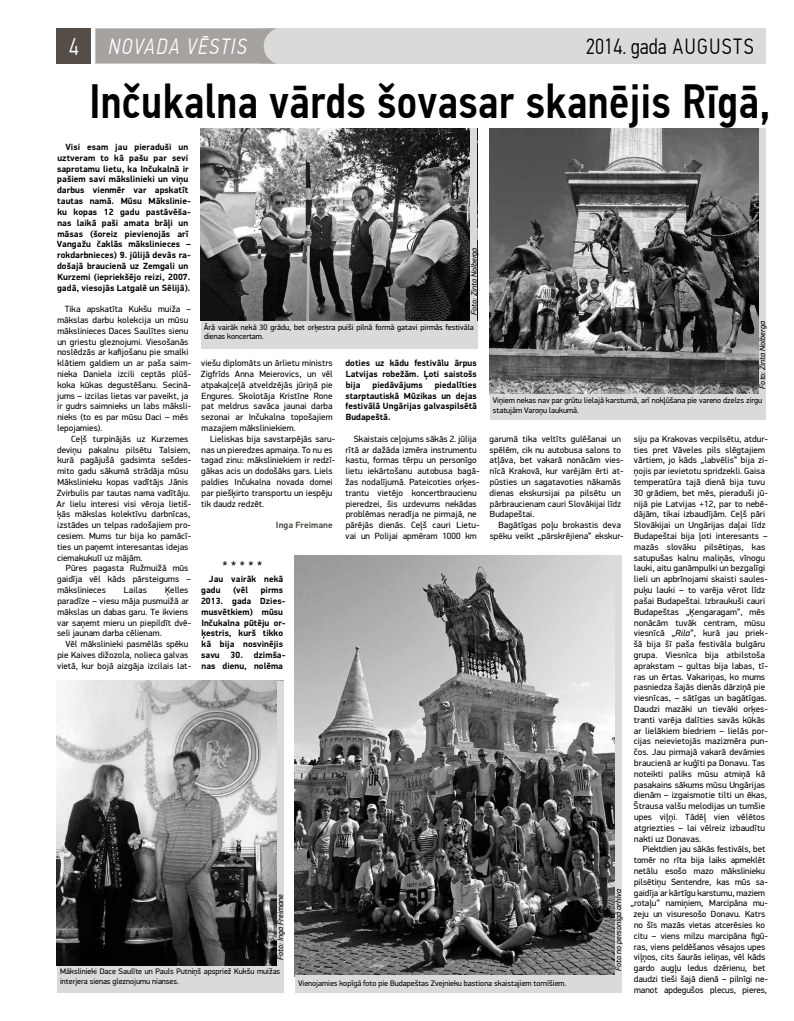
<style>
.page{position:relative;width:794px;height:1021px;background:#fff}
.page>*{position:absolute;margin:0;border:0;box-sizing:border-box;transform-origin:0 0}
.t1{font:500 48px "PF Din Text Cond Pro";letter-spacing:.01em;color:#000;scale:.95 1}
.t2{font:300 22px "PF Din Text Cond Pro";letter-spacing:.04em;color:#000}
.t3{font:italic 300 22px "PF Din Text Cond Pro";letter-spacing:.075em;color:#fff}
.t4{font:14px "PF Din Display Pro";color:#000}
.t5{font:9px/10.8px "PF Din Display Pro";letter-spacing:.01em;color:#000}
.t6{font:700 9px/10.8px "PF Din Display Pro";letter-spacing:.01em;color:#000}
.t7{font:700 9px "PF Din Display Pro";letter-spacing:.01em;color:#544d48}
.t8{font:8px/9.6px "PF Din Display Pro";color:#000}
.t9{font:italic 8px "PF Din Display Pro";color:#000}
.s1{font-style:normal;font-size:24px}
.s2{font-style:italic}
</style>
<div class="page">
<div style="left:261px;top:28px;width:504px;height:36px;background:#dadad9"></div>
<div style="left:57px;top:28px;width:34px;height:36px;background:#544d48"></div>
<svg style="left:95px;top:28px;width:182px;height:36px;background:#a9a6a5"></svg>
<div style="left:57px;top:965px;width:226px;height:27px;background:#dadad9"></div>
<div style="left:201px;top:321px;width:276px;height:28px;background:#dadad9"></div>
<img style="left:57px;top:680px;width:220px;height:285px">
<img style="left:201px;top:128px;width:269px;height:193px">
<img style="left:295px;top:556px;width:320px;height:419px">
<img style="left:490px;top:128px;width:269px;height:266px">
<div style="left:277px;top:680px;width:6px;height:285px;background:#dadad9"></div>
<div style="left:470px;top:128px;width:7px;height:193px;background:#dadad9"></div>
<div style="left:295px;top:975px;width:326px;height:17px;background:#dadad9"></div>
<div style="left:490px;top:394px;width:275px;height:26px;background:#dadad9"></div>
<div style="left:615px;top:556px;width:6px;height:420px;background:#dadad9"></div>
<div style="left:759px;top:128px;width:6px;height:266px;background:#dadad9"></div>
<h2 class="t3" style="left:69px;top:34px;width:179px"><span class="s1">4</span> NOVADA VĒSTIS</h2>
<h2 class="t2" style="left:586px;top:34px;width:169px">2014. gada AUGUSTS</h2>
<h1 class="t1" style="left:89px;top:73px;width:718px">Inčukalna vārds šovasar skanējis Rīgā,</h1>
<p class="t6" style="left:57px;top:142px;width:135px;text-indent:9px">Visi esam jau pieraduši un uztveram to kā pašu par sevi saprotamu lietu, ka Inčukalnā ir pašiem savi mākslinieki un viņu darbus vienmēr var apskatīt tautas namā. Mūsu Mākslinie&shy;ku kopas 12 gadu pastāvēša&shy;nas laikā paši amata brāļi un māsas (šoreiz pievienojās arī<br>Vangažu čaklās mākslinieces – rokdarbnieces) 9. jūlijā devās ra&shy;došajā braucienā uz Zemgali un<br>Kurzemi (iepriekšējo reizi, 2007. gadā, viesojās Latgalē un Sēlijā).</p>
<p class="t5" style="left:57px;top:304px;width:136px;text-indent:8px">Tika apskatīta Kukšu muiža – mākslas darbu kolekcija un mūsu mākslinieces Daces Saulītes sienu un griestu gleznojumi. Viesošanās noslēdzās ar kafijošanu pie smalki klātiem galdiem un ar paša saim&shy;nieka Daniela izcili ceptās plūš&shy;koka kūkas degustēšanu. Secinā&shy;jums – izcilas lietas var paveikt, ja ir gudrs saimnieks un labs māksli&shy;nieks (to es par mūsu Daci – mēs lepojamies).</p>
<p class="t5" style="left:57px;top:433px;width:136px;text-indent:14px">Ceļš turpinājās uz Kurzemes deviņu pakalnu pilsētu Talsiem, kurā pagājušā gadsimta sešdes&shy;mito gadu sākumā strādāja mūsu<br>Mākslinieku kopas vadītājs Jānis<br>Zvirbulis par tautas nama vadītāju.<br>Ar lielu interesi visi vēroja lietiš&shy;ķās mākslas kolektīvu darbnīcas, izstādes un telpas radošajiem pro&shy;cesiem. Mums tur bija ko pamācī&shy;ties un paņemt interesantas idejas ciemakukulī uz mājām.</p>
<p class="t5" style="left:57px;top:563px;width:135px;text-indent:9px">Pūres pagasta Ružmuižā mūs gaidīja vēl kāds pārsteigums – mākslinieces</p>
<p class="t9" style="left:469px;top:315px;width:69px;rotate:-90deg">Foto: Zinta Nolberga</p>
<p class="t9" style="left:757px;top:389px;width:69px;rotate:-90deg">Foto: Zinta Nolberga</p>
<p class="t8" style="left:204px;top:322px;width:271px">Ārā vairāk nekā 30 grādu, bet orķestra puiši pilnā formā gatavi pirmās festivāla dienas koncertam.</p>
<p class="t5" style="left:201px;top:358px;width:133px;text-align:justify">viešu diplomāts un ārlietu ministrs Zigfrīds Anna Meierovics, un vēl atpakaļceļā atveldzējās jūriņā pie Engures. Skolotāja Kristīne Rone pat meldrus savāca jaunai darba sezonai ar Inčukalna topošajiem mazajiem māksliniekiem.</p>
<p class="t5" style="left:201px;top:433px;width:136px;text-indent:9px">Lieliskas bija savstarpējās saru&shy;nas un pieredzes apmaiņa. To nu es tagad zinu: māksliniekiem ir redzī&shy;gākas acis un dodošāks gars. Liels paldies Inčukalna novada domei par piešķirto transportu un iespēju tik daudz redzēt.</p>
<p class="t7" style="left:276px;top:519px;width:58px">Inga Freimane</p>
<h3 class="t4" style="left:222px;top:558px;width:41px">* * * * *</h3>
<p class="t6" style="left:201px;top:574px;width:83px;text-indent:7px">Jau vairāk nekā gadu</p>
<p class="t6" style="left:345px;top:358px;width:133px;text-align:justify">doties uz kādu festivālu ārpus Latvijas robežām. Ļoti saistošs bija</p>
<p class="t6" style="left:345px;top:379px;width:133px;text-align:justify;text-indent:89px">piedalīties starptautiskā Mūzikas un dejas festivālā Ungārijas galvaspilsētā Budapeštā.</p>
<p class="t5" style="left:345px;top:433px;width:136px;text-indent:8px">Skaistais ceļojums sākās 2. jūlija rītā ar dažāda izmēra instrumentu kastu, formas tērpu un personīgo lietu iekārtošanu autobusa bagā&shy;žas nodalījumā. Pateicoties orķes&shy;trantu vietējo koncertbraucienu pieredzei, šis uzdevums nekādas problēmas neradīja ne pirmajā, ne pārējās dienās. Ceļš cauri Lietu&shy;vai un Polijai apmēram 1000 km</p>
<p class="t5" style="left:489px;top:433px;width:136px">garumā tika veltīts gulēšanai un spēlēm, cik nu autobusa salons to atļāva, bet vakarā nonācām vies&shy;nīcā Krakovā, kur varējām ērti at&shy;pūsties un sagatavoties nākamās dienas ekskursijai pa pilsētu un pārbraucienam cauri Slovākijai līdz<br>Budapeštai.</p>
<p class="t6" style="left:372px;top:379px;width:51px">piedāvājums</p>
<p class="t8" style="left:493px;top:396px;width:271px">Viņiem nekas nav par grūtu lielajā karstumā, arī nokļūšana pie vareno dzelzs zirgu statujām Varoņu laukumā.</p>
<p class="t5" style="left:633px;top:433px;width:136px">siju pa Krakovas vecpilsētu, atdur&shy;ties pret Vāveles pils slēgtajiem vārtiem, jo kāds „labvēlis” bija zi&shy;ņojis par ievietotu spridzekli. Gaisa temperatūra tajā dienā bija tuvu 30 grādiem, bet mēs, pieraduši jū&shy;nijā pie Latvijas +12, par to nebē&shy;dājām, tikai izbaudījām. Ceļš pāri Slovākijai un Ungārijas daļai līdz Budapeštai bija ļoti interesants – mazās slovāku pilsētiņas, kas satupušas kalnu maliņās, vīnogu lauki, aitu ganāmpulki un bezgalīgi lieli un apbrīnojami skaisti saules&shy;puķu lauki – to varēja vērot līdz pašai Budapeštai. Izbraukuši cauri Budapeštas „Ķengaragam”, mēs nonācām tuvāk centram, mūsu viesnīcā „<span class="s2">Rila</span>”, kurā jau priek&shy;šā bija šī paša festivāla bulgāru grupa. Viesnīca bija atbilstoša aprakstam – gultas bija labas, tī&shy;ras un ērtas. Vakariņas, ko mums pasniedza šajās dienās dārziņā pie viesnīcas, – sātīgas un bagātīgas.<br>Daudzi mazāki un tievāki orķes&shy;tranti varēja dalīties savās kūkās ar lielākiem biedriem – lielās por&shy;cijas neievietojās mazizmēra pun&shy;čos. Jau pirmajā vakarā devāmies braucienā ar kuģīti pa Donavu. Tas noteikti paliks mūsu atmiņā kā pasakains sākums mūsu Ungārijas dienām – izgaismotie tilti un ēkas, Štrausa valšu melodijas un tumšie upes viļņi. Tādēļ vien vēlētos atgriezties – lai vēlreiz izbaudītu nakti uz Donavas.</p>
<p class="t5" style="left:642px;top:844px;width:124px">Piektdien jau sākās festivāls, bet</p>
<p class="t5" style="left:634px;top:854px;width:133px">tomēr no rīta bija laiks apmeklēt</p>
<p class="t5" style="left:634px;top:865px;width:132px">netālu esošo mazo mākslinieku</p>
<p class="t5" style="left:634px;top:876px;width:135px">pilsētiņu Sentendre, kas mūs sa-</p>
<p class="t5" style="left:634px;top:887px;width:133px">gaidīja ar kārtīgu karstumu, maziem</p>
<p class="t5" style="left:630px;top:898px;width:139px">„rotaļu” namiņiem, Marcipāna mu-</p>
<p class="t5" style="left:633px;top:908px;width:133px">zeju un visuresošo Donavu. Katrs</p>
<p class="t5" style="left:634px;top:919px;width:132px">no šīs mazās vietas atcerēsies ko</p>
<p class="t5" style="left:634px;top:930px;width:136px">citu – viens milzu marcipāna figū-</p>
<p class="t5" style="left:634px;top:941px;width:133px">ras, viens peldēšanos vēsajos upes</p>
<p class="t5" style="left:634px;top:952px;width:133px">viļņos, cits šaurās ieliņas, vēl kāds</p>
<p class="t5" style="left:634px;top:962px;width:133px">gardo augļu ledus dzērienu, bet</p>
<p class="t5" style="left:634px;top:973px;width:136px">daudzi tieši šajā dienā – pilnīgi ne-</p>
<p class="t5" style="left:634px;top:984px;width:134px">manot apdegušos plecus, pieres,</p>
<p class="t5" style="left:489px;top:520px;width:136px;text-indent:9px">Bagātīgas poļu brokastis deva spēku veikt „pārskrējiena” ekskur-</p>
<p class="t6" style="left:233px;top:585px;width:17px">(vēl</p>
<p class="t5" style="left:57px;top:584px;width:136px;text-indent:108px">Ķelles paradīze – viesu māja pusmuižā ar mākslas un dabas garu. Te ikviens var saņemt mieru un piepildīt dvē&shy;seli jaunam darba cēlienam.</p>
<p class="t5" style="left:57px;top:638px;width:136px;text-indent:8px">Vēl mākslinieki pasmēlās spēku pie Kaives dižozola, nolieca galvas vietā, kur bojā aizgāja izcilais lat-</p>
<p class="t5" style="left:124px;top:584px;width:24px">Lailas</p>
<p class="t6" style="left:201px;top:585px;width:86px;text-indent:60px">pirms<br>2013. gada Dzies&shy;musvētkiem) mūsu<br>Inčukalna pūtēju or&shy;ķestris, kurš tikko kā bija nosvinējis savu 30. dzimša&shy;nas dienu, nolēma</p>
<p class="t9" style="left:613px;top:971px;width:83px;rotate:-90deg">Foto no personīgā arhīva</p>
<p class="t9" style="left:276px;top:959px;width:67px;rotate:-90deg">Foto: Inga Freimane</p>
<p class="t8" style="left:60px;top:967px;width:222px">Mākslinieki Dace Saulīte un Pauls Putniņš apspriež Kukšu muižas interjera sienas gleznojumu nianses.</p>
<p class="t8" style="left:298px;top:978px;width:270px">Vienojamies kopīgā foto pie Budapeštas Zvejnieku bastiona skaistajiem tornīšiem.</p>
</div>
